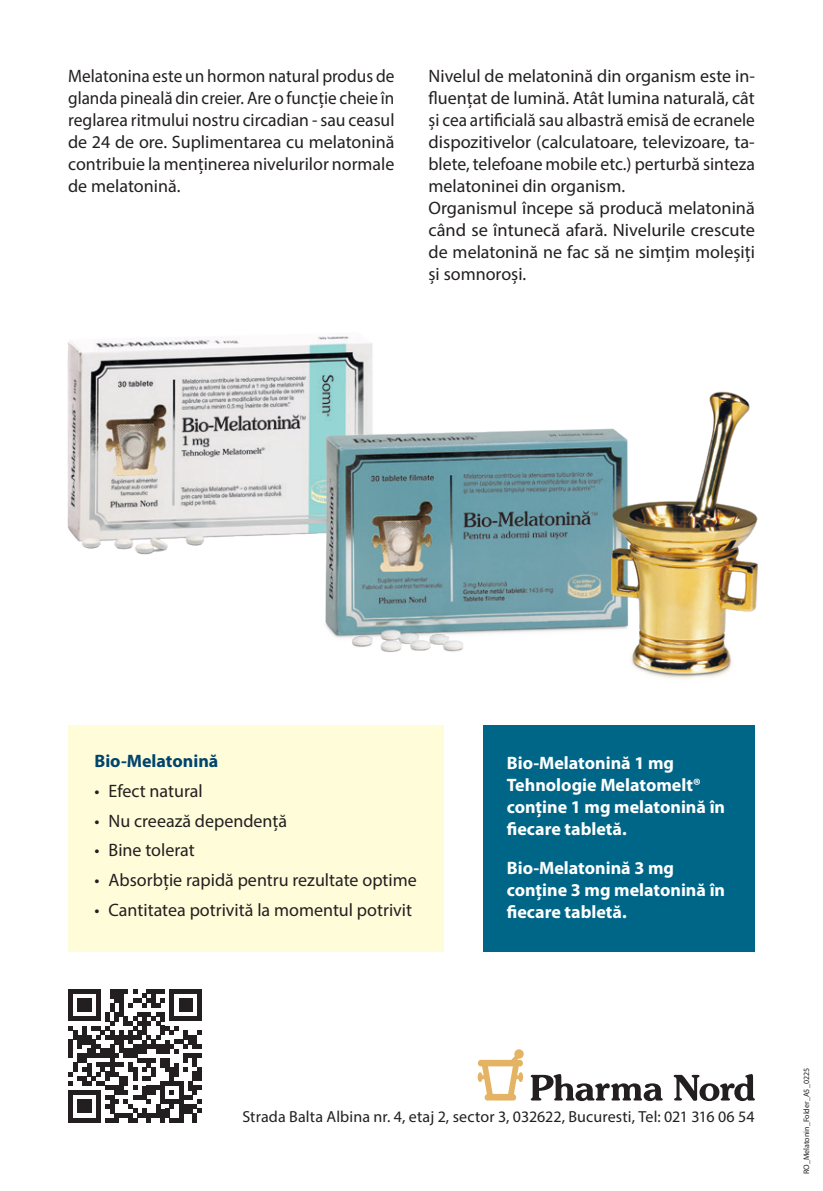
<style>
.page{position:relative;width:823px;height:1191px;background:#fff}
.page>*{position:absolute;margin:0;border:0;box-sizing:border-box;transform-origin:0 0}
.t1{font:18px/22px "Myriad Pro";color:#231f20}
.t2{font:18px/22px "Myriad Pro";color:#231f20;text-align:justify;scale:.96 1}
.t3{font:700 18px/22px "Myriad Pro";color:#fff}
.t4{font:700 18px "Myriad Pro";color:#00446d}
.t5{font:16px "Myriad Pro";letter-spacing:.005em;color:#231f20}
.t6{font:8px "Myriad Pro";color:#231f20}
</style>
<div class="page">
<svg style="left:477px;top:1049px;width:46px;height:51px"></svg>
<svg style="left:530px;top:1074px;width:132px;height:27px"></svg>
<svg style="left:673px;top:1074px;width:81px;height:27px"></svg>
<div style="left:68px;top:725px;width:375px;height:226px;background:#fffcda"></div>
<img style="left:67px;top:336px;width:306px;height:219px">
<img style="left:276px;top:379px;width:482px;height:300px">
<div style="left:483px;top:725px;width:271px;height:227px;background:#068"></div>
<svg style="left:68px;top:989px;width:134px;height:133px"></svg>
<p class="t2" style="left:68px;top:64px;width:341px">Melatonina este un hormon natural produs de glanda pineală din creier. Are o funcție cheie în reglarea ritmului nostru circadian - sau ceasul de 24 de ore. Suplimentarea cu melatonină contribuie la menținerea nivelurilor normale de melatonină.</p>
<p class="t1" style="left:428px;top:64px;width:328px">Nivelul de melatonină din organism este in&shy;fluențat de lumină. Atât lumina naturală, cât și cea artificială sau albastră emisă de ecranele dispozitivelor (calculatoare, televizoare, ta&shy;blete, telefoane mobile etc.) perturbă sinteza melatoninei din organism.<br>Organismul începe să producă melatonină când se întunecă afară. Nivelurile crescute de melatonină ne fac să ne simțim moleșiți și somnoroși.</p>
<p class="t4" style="left:94px;top:749px;width:125px">Bio-Melatonină</p>
<p class="t1" style="left:94px;top:779px;width:110px">• Efect natural</p>
<p class="t1" style="left:94px;top:809px;width:194px">• Nu creează dependență</p>
<p class="t1" style="left:94px;top:839px;width:102px">• Bine tolerat</p>
<p class="t1" style="left:94px;top:869px;width:323px">• Absorbție rapidă pentru rezultate optime</p>
<p class="t1" style="left:94px;top:899px;width:319px">• Cantitatea potrivită la momentul potrivit</p>
<p class="t3" style="left:506px;top:751px;width:220px">Bio-Melatonină 1 mg<br>Tehnologie Melatomelt® conține 1 mg melatonină în fiecare tabletă.</p>
<p class="t3" style="left:506px;top:856px;width:220px">Bio-Melatonină 3 mg conține 3 mg melatonină în fiecare tabletă.</p>
<p class="t5" style="left:242px;top:1107px;width:513px">Strada Balta Albina nr. 4, etaj 2, sector 3, 032622, Bucuresti, Tel: 021 316 06 54</p>
<p class="t6" style="left:801px;top:1174px;width:108px;rotate:-90deg">RO_Melatonin_Folder_A5_0225</p>
</div>
